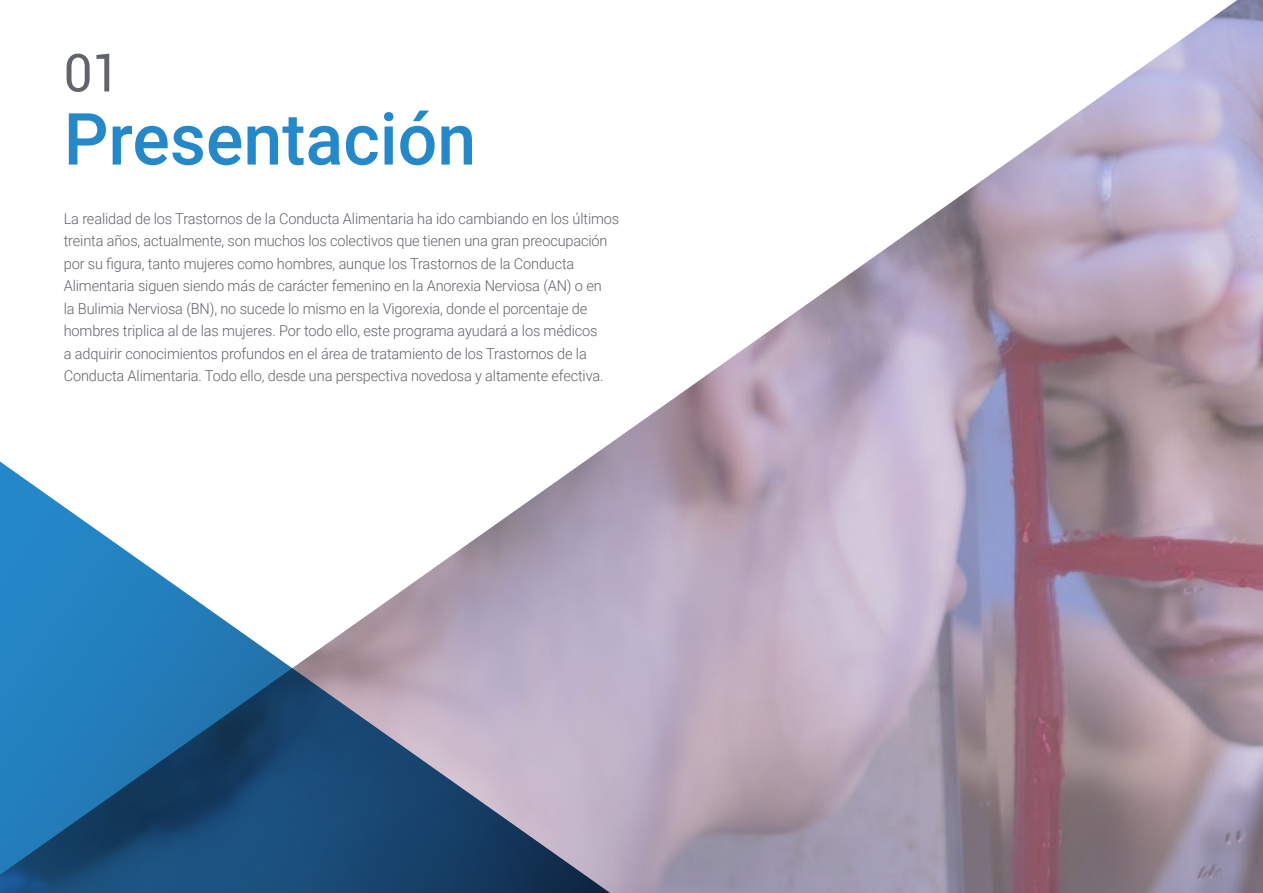
<style>
.page{position:relative;width:1263px;height:893px;background:#fff}
.page>*{position:absolute;margin:0;border:0;box-sizing:border-box;transform-origin:0 0}
.t1{font:500 72px "Roboto";color:#2488c9}
.t2{font:52.5px "Roboto";color:#61646a}
.t3{font:300 15px/22.5px "Roboto";letter-spacing:-.01em;color:#61646a}
</style>
<div class="page">
<img style="left:607px;top:0;width:656px;height:893px">
<svg style="left:0;top:446px;width:640px;height:447px"></svg>
<h2 class="t2" style="left:64px;top:36px;width:58px">01</h2>
<h1 class="t1" style="left:64px;top:89px;width:414px">Presentación</h1>
<p class="t3" style="left:64px;top:207px;width:557px">La realidad de los Trastornos de la Conducta Alimentaria ha ido cambiando en los últimos treinta años, actualmente, son muchos los colectivos que tienen una gran preocupación por su figura, tanto mujeres como hombres, aunque los Trastornos de la Conducta Alimentaria siguen siendo más de carácter femenino en la Anorexia Nerviosa (AN) o en<br>la Bulimia Nerviosa (BN), no sucede lo mismo en la Vigorexia, donde el porcentaje de hombres triplica al de las mujeres. Por todo ello, este programa ayudará a los médicos<br>a adquirir conocimientos profundos en el área de tratamiento de los Trastornos de la Conducta Alimentaria. Todo ello, desde una perspectiva novedosa y altamente efectiva.</p>
</div>
